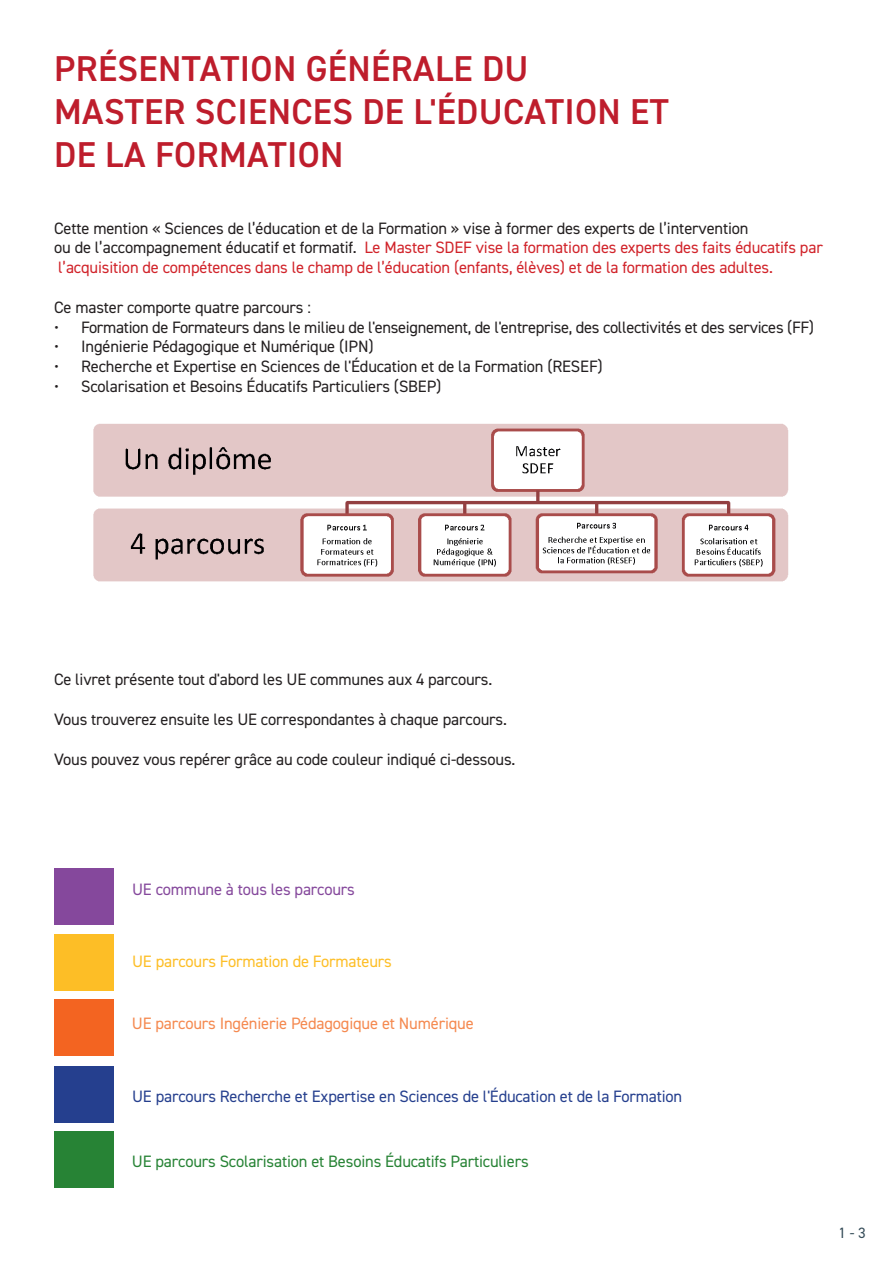
<style>
.page{position:relative;width:893px;height:1263px;background:#fff}
.page>*{position:absolute;margin:0;border:0;box-sizing:border-box;transform-origin:0 0}
.t1{font:600 36px/43.2px "DIN2014";letter-spacing:.01em;color:#be1d2c}
.t2{font:16.5px "DIN2014";letter-spacing:-.01em;color:#231f20}
.t3{font:16.5px/19.8px "DIN2014";letter-spacing:-.01em;color:#d1232a}
.t4{font:16.5px "DIN2014";letter-spacing:-.01em;color:#253f8e}
.t5{font:16.5px "DIN2014";letter-spacing:-.01em;color:#278335}
.t6{font:16.5px "DIN2014";letter-spacing:-.01em;color:#f5894f}
.t7{font:16.5px "DIN2014";letter-spacing:-.01em;color:#fdbe26}
.t8{font:16.5px "DIN2014";letter-spacing:-.01em;color:#85489c}
.t9{font:15px "DIN2014";color:#364d59}
.s1{color:#231f20}
.s2{color:#fff}
</style>
<div class="page">
<div style="left:54px;top:868px;width:60px;height:56px;background:#85489c"></div>
<div style="left:54px;top:1066px;width:60px;height:56px;background:#253f8e"></div>
<div style="left:54px;top:935px;width:60px;height:56px;background:#fdbe26"></div>
<div style="left:54px;top:1132px;width:60px;height:56px;background:#278335"></div>
<div style="left:54px;top:999px;width:60px;height:56px;background:#f36421"></div>
<img style="left:93px;top:423px;width:696px;height:159px">
<h1 class="t1" style="left:54px;top:46px;width:616px">PRÉSENTATION GÉNÉRALE DU<br>MASTER SCIENCES DE L'ÉDUCATION ET<br>DE LA FORMATION</h1>
<p class="t3" style="left:54px;top:218px;width:770px"><span class="s1">Cette mention « Sciences de l’éducation et de la Formation » vise à former des experts de l’intervention<br>ou de l’accompagnement éducatif et formatif.</span> Le Master SDEF vise la formation des experts des faits éducatifs par l’acquisition de compétences dans le champ de l’éducation (enfants, élèves) et de la formation des adultes.</p>
<p class="t2" style="left:54px;top:297px;width:258px">Ce master comporte quatre parcours :</p>
<p class="t2" style="left:54px;top:317px;width:761px">• Formation de Formateurs dans le milieu de l'enseignement, de l'entreprise, des collectivités et des services (FF)</p>
<p class="t2" style="left:54px;top:336px;width:321px">• Ingénierie Pédagogique et Numérique (IPN)</p>
<p class="t2" style="left:54px;top:356px;width:550px">• Recherche et Expertise en Sciences de l'Éducation et de la Formation (RESEF)</p>
<p class="t2" style="left:54px;top:376px;width:389px">• Scolarisation et Besoins Éducatifs Particuliers (SBEP)</p>
<p class="t2" style="left:54px;top:669px;width:440px">Ce livret présente tout d'abord les UE communes aux 4 parcours.</p>
<p class="t2" style="left:54px;top:709px;width:454px">Vous trouverez ensuite les UE correspondantes à chaque parcours.</p>
<p class="t2" style="left:54px;top:748px;width:463px">Vous pouvez vous repérer grâce au code couleur indiqué ci-dessous.</p>
<p class="t8" style="left:132px;top:879px;width:224px">UE commune à tous les parcours</p>
<p class="t7" style="left:132px;top:951px;width:261px">UE parcours Formation de Formateurs</p>
<p class="t6" style="left:132px;top:1013px;width:343px">UE parcours Ingénierie Pédagogique et Numérique</p>
<p class="t4" style="left:132px;top:1086px;width:552px">UE parcours Recherche et Expertise en Sciences de l'Éducation et de la Formation</p>
<p class="t5" style="left:132px;top:1151px;width:398px">UE parcours Scolarisation et Besoins Éducatifs Particuliers</p>
<p class="t9" style="left:838px;top:1223px;width:29px">1 - <span class="s2">3</span></p>
</div>
